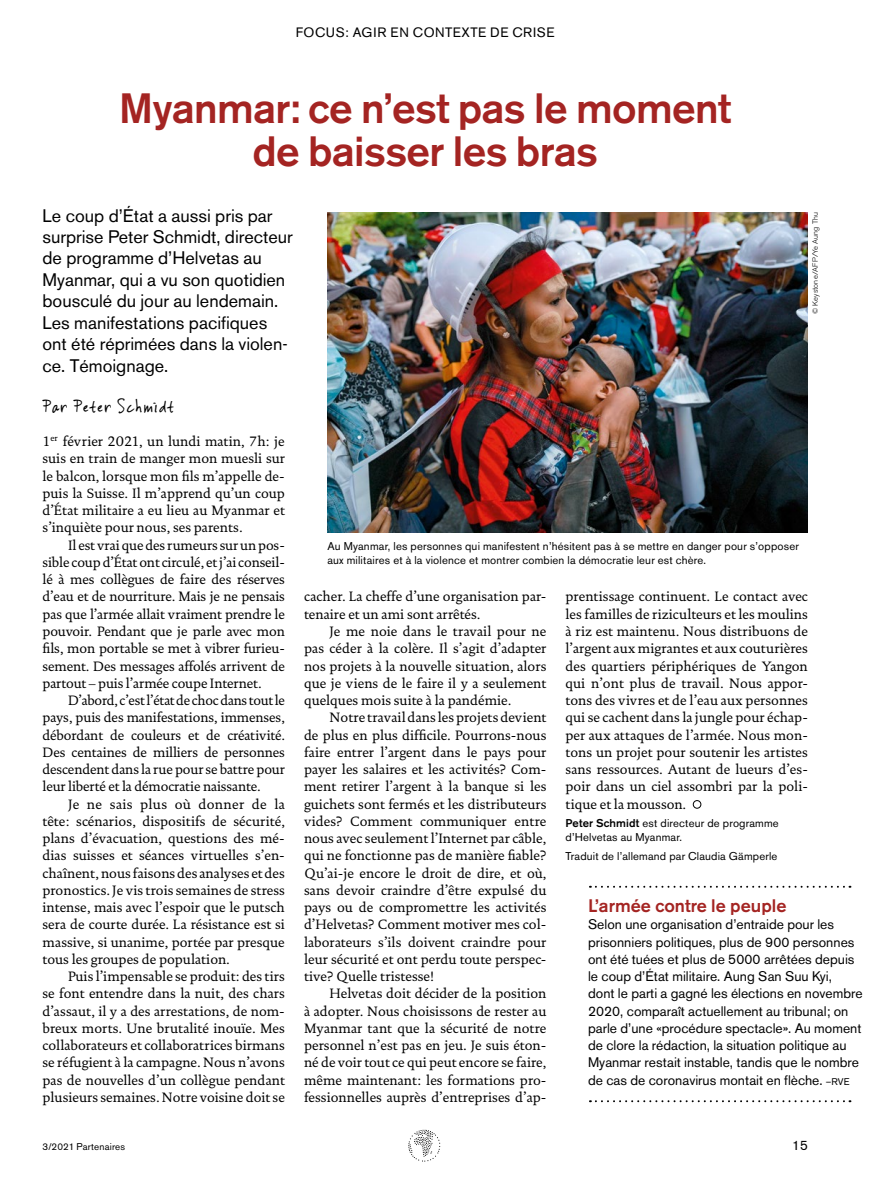
<style>
.page{position:relative;width:893px;height:1191px;background:#fff}
.page>*{position:absolute;margin:0;border:0;box-sizing:border-box;transform-origin:0 0}
.t1{font:500 42px/43.2px "Akzidenz Grotesk BE";letter-spacing:-.015em;color:#a42422;text-align:center}
.t2{font:21px "Vinc Hand";color:#000}
.t3{font:18px/21.5px "Akzidenz Grotesk BE";color:#000}
.t4{font:500 18px "Akzidenz Grotesk BE";color:#a42422}
.t5{font:13.8px/17.2px "DTL Documenta TOT";color:#000;text-align:justify}
.t6{font:13.8px/17.2px "Akzidenz Grotesk BE";color:#000}
.t7{font:13.5px "Akzidenz Grotesk BE";letter-spacing:.045em;color:#000}
.t8{font:11.25px/13.8px "Akzidenz Grotesk BE";letter-spacing:.015em;color:#000}
.t9{font:9.75px "Akzidenz Grotesk BE";letter-spacing:.02em;color:#000}
.t10{font:300 7.5px "Akzidenz Grotesk BE";letter-spacing:.02em;color:#000}
.s1{font-weight:500}
.s2{font-size:9.6px}
</style>
<div class="page">
<svg style="left:408px;top:1129px;width:32px;height:32px"></svg>
<svg style="left:590px;top:885px;width:260px;height:2px"></svg>
<svg style="left:590px;top:1100px;width:260px;height:2px"></svg>
<div style="left:693px;top:800px;width:8px;height:8px;border:1px solid #000;border-radius:50%"></div>
<img style="left:327px;top:212px;width:481px;height:320px">
<p class="t7" style="left:296px;top:25px;width:260px">FOCUS: AGIR EN CONTEXTE DE CRISE</p>
<h1 class="t1" style="left:119px;top:86px;width:614px">Myanmar: ce n’est pas le moment de baisser les bras</h1>
<h3 class="t3" style="left:43px;top:204px;width:252px">Le coup d’État a aussi pris par surprise Peter Schmidt, directeur de programme d’Helvetas au<br>Myanmar, qui a vu son quotidien bousculé du jour au lendemain.<br>Les manifestations pacifiques ont été réprimées dans la violen&shy;ce. Témoignage.</h3>
<h2 class="t2" style="left:43px;top:392px;width:134px">Par Peter Schmidt</h2>
<p class="t5" style="left:43px;top:433px;width:244px">1<sup>er</sup> février 2021, un lundi matin, 7h: je suis en train de manger mon muesli sur le balcon, lorsque mon fils m’appelle de&shy;puis la Suisse. Il m’apprend qu’un coup d’État militaire a eu lieu au Myanmar et s’inquiète pour nous, ses parents.</p>
<p class="t5" style="left:43px;top:536px;width:244px;text-indent:26px">Il est vrai que des rumeurs sur un pos&shy;sible coup d’État ont circulé, et j’ai conseil&shy;lé à mes collègues de faire des réserves d’eau et de nourriture. Mais je ne pensais pas que l’armée allait vraiment prendre le pouvoir. Pendant que je parle avec mon fils, mon portable se met à vibrer furieu&shy;sement. Des messages affolés arrivent de partout – puis l’armée coupe Internet.</p>
<p class="t5" style="left:43px;top:691px;width:244px;text-indent:26px">D’abord, c’est l’état de choc dans tout le pays, puis des manifestations, immenses, débordant de couleurs et de créativité.<br>Des centaines de milliers de personnes descendent dans la rue pour se battre pour leur liberté et la démocratie naissante.</p>
<p class="t5" style="left:43px;top:795px;width:244px;text-indent:26px">Je ne sais plus où donner de la tête: scénarios, dispositifs de sécurité, plans d’évacuation, questions des mé&shy;dias suisses et séances virtuelles s’en&shy;chaînent, nous faisons des analyses et des pronostics. Je vis trois semaines de stress intense, mais avec l’espoir que le putsch sera de courte durée. La résistance est si massive, si unanime, portée par presque tous les groupes de population.</p>
<p class="t5" style="left:43px;top:967px;width:244px;text-indent:26px">Puis l’impensable se produit: des tirs se font entendre dans la nuit, des chars d’assaut, il y a des arrestations, de nom&shy;breux morts. Une brutalité inouïe. Mes collaborateurs et collaboratrices birmans se réfugient à la campagne. Nous n’avons pas de nouvelles d’un collègue pendant plusieurs semaines. Notre voisine doit se</p>
<p class="t10" style="left:811px;top:314px;width:103px;rotate:-90deg">© Keystone/AFP/Ye Aung Thu</p>
<p class="t8" style="left:327px;top:539px;width:473px">Au Myanmar, les personnes qui manifestent n’hésitent pas à se mettre en danger pour s’opposer aux militaires et à la violence et montrer combien la démocratie leur est chère.</p>
<p class="t5" style="left:304px;top:588px;width:244px">cacher. La cheffe d’une organisation par&shy;tenaire et un ami sont arrêtés.</p>
<p class="t5" style="left:304px;top:622px;width:244px;text-indent:26px">Je me noie dans le travail pour ne pas céder à la colère. Il s’agit d’adapter nos projets à la nouvelle situation, alors que je viens de le faire il y a seulement quelques mois suite à la pandémie.</p>
<p class="t5" style="left:304px;top:709px;width:244px;text-indent:26px">Notre travail dans les projets devient de plus en plus difficile. Pourrons-nous faire entrer l’argent dans le pays pour payer les salaires et les activités? Com&shy;ment retirer l’argent à la banque si les guichets sont fermés et les distributeurs vides? Comment communiquer entre nous avec seulement l’Internet par câble, qui ne fonctionne pas de manière fiable?<br>Qu’ai-je encore le droit de dire, et où, sans devoir craindre d’être expulsé du pays ou de compromettre les activités d’Helvetas? Comment motiver mes col&shy;laborateurs s’ils doivent craindre pour leur sécurité et ont perdu toute perspec&shy;tive? Quelle tristesse!</p>
<p class="t5" style="left:304px;top:985px;width:244px;text-indent:26px">Helvetas doit décider de la position à adopter. Nous choisissons de rester au Myanmar tant que la sécurité de notre personnel n’est pas en jeu. Je suis éton&shy;né de voir tout ce qui peut encore se faire, même maintenant: les formations pro&shy;fessionnelles auprès d’entreprises d’ap-</p>
<p class="t5" style="left:566px;top:588px;width:244px">prentissage continuent. Le contact avec les familles de riziculteurs et les moulins à riz est maintenu. Nous distribuons de l’argent aux migrantes et aux couturières des quartiers périphériques de Yangon qui n’ont plus de travail. Nous appor&shy;tons des vivres et de l’eau aux personnes qui se cachent dans la jungle pour échap&shy;per aux attaques de l’armée. Nous mon&shy;tons un projet pour soutenir les artistes sans ressources. Autant de lueurs d’es&shy;poir dans un ciel assombri par la poli&shy;tique et la mousson.</p>
<p class="t8" style="left:566px;top:816px;width:215px"><span class="s1">Peter Schmidt</span> est directeur de programme d’Helvetas au Myanmar.</p>
<p class="t8" style="left:566px;top:849px;width:213px">Traduit de l’allemand par Claudia Gämperle</p>
<h3 class="t4" style="left:588px;top:894px;width:200px">L’armée contre le peuple</h3>
<p class="t6" style="left:588px;top:916px;width:276px">Selon une organisation d’entraide pour les prisonniers politiques, plus de 900 personnes ont été tuées et plus de 5000 arrêtées depuis le coup d’État militaire. Aung San Suu Kyi,<br>dont le parti a gagné les élections en novembre 2020, comparaît actuellement au tribunal; on parle d’une «procédure spectacle». Au moment de clore la rédaction, la situation politique au Myanmar restait instable, tandis que le nombre de cas de coronavirus montait en flèche. <span class="s2">–RVE</span></p>
<p class="t9" style="left:43px;top:1140px;width:84px">3/2021 Partenaires</p>
<p class="t7" style="left:792px;top:1137px;width:17px">15</p>
</div>
